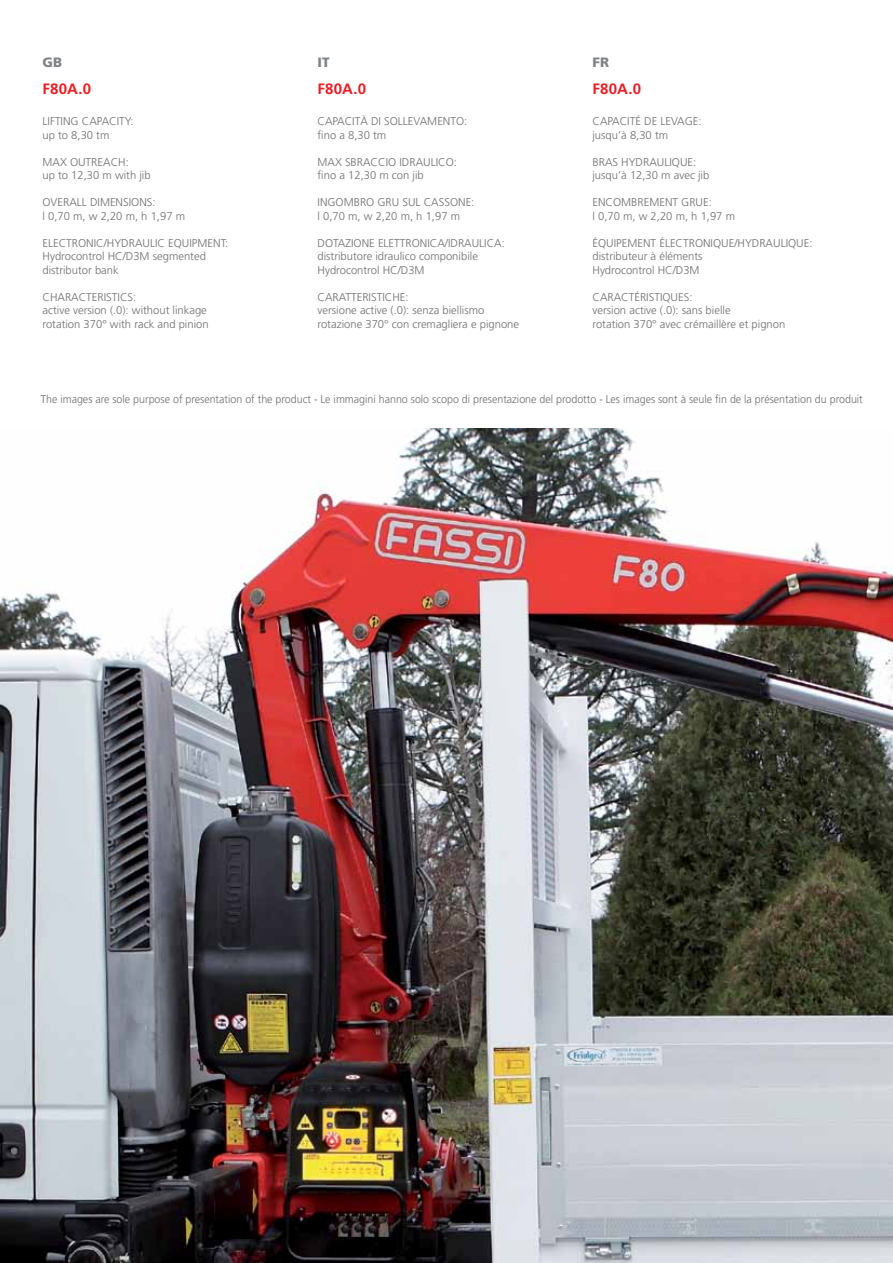
<style>
.page{position:relative;width:893px;height:1263px;background:#fff}
.page>*{position:absolute;margin:0;border:0;box-sizing:border-box;transform-origin:0 0}
.t1{font:700 15px "Frutiger";letter-spacing:.01em;color:#ed1d24}
.t2{font:900 13.5px "Frutiger";color:#808285}
.t3{font:300 11.25px/13.5px "Frutiger";color:#6d6e71}
.t4{font:300 11.25px "Frutiger";color:#6d6e71;scale:.95 1}
</style>
<div class="page">
<img style="left:0;top:429px;width:893px;height:834px">
<p class="t2" style="left:43px;top:54px;width:21px">GB</p>
<h1 class="t1" style="left:43px;top:80px;width:50px">F80A.0</h1>
<p class="t3" style="left:43px;top:115px;width:93px">LIFTING CAPACITY: up to 8,30 tm</p>
<p class="t3" style="left:43px;top:155px;width:110px">MAX OUTREACH:<br>up to 12,30 m with jib</p>
<p class="t3" style="left:43px;top:196px;width:144px">OVERALL DIMENSIONS:<br>l 0,70 m, w 2,20 m, h 1,97 m</p>
<p class="t3" style="left:43px;top:236px;width:187px">ELECTRONIC/HYDRAULIC EQUIPMENT:<br>Hydrocontrol HC/D3M segmented distributor bank</p>
<p class="t3" style="left:43px;top:290px;width:168px">CHARACTERISTICS:<br>active version (.0): without linkage rotation 370° with rack and pinion</p>
<p class="t2" style="left:317px;top:54px;width:14px">IT</p>
<h1 class="t1" style="left:317px;top:80px;width:50px">F80A.0</h1>
<p class="t3" style="left:317px;top:115px;width:151px">CAPACITÀ DI SOLLEVAMENTO: fino a 8,30 tm</p>
<p class="t3" style="left:317px;top:155px;width:141px">MAX SBRACCIO IDRAULICO: fino a 12,30 m con jib</p>
<p class="t3" style="left:317px;top:196px;width:158px">INGOMBRO GRU SUL CASSONE: l 0,70 m, w 2,20 m, h 1,97 m</p>
<p class="t3" style="left:317px;top:236px;width:189px">DOTAZIONE ELETTRONICA/IDRAULICA: distributore idraulico componibile<br>Hydrocontrol HC/D3M</p>
<p class="t3" style="left:317px;top:290px;width:203px">CARATTERISTICHE:<br>versione active (.0): senza biellismo rotazione 370° con cremagliera e pignone</p>
<p class="t2" style="left:592px;top:54px;width:18px">FR</p>
<h1 class="t1" style="left:592px;top:80px;width:50px">F80A.0</h1>
<p class="t3" style="left:592px;top:115px;width:111px">CAPACITÉ DE LEVAGE: jusqu’à 8,30 tm</p>
<p class="t3" style="left:592px;top:155px;width:118px">BRAS HYDRAULIQUE: jusqu’à 12,30 m avec jib</p>
<p class="t3" style="left:592px;top:196px;width:144px">ENCOMBREMENT GRUE:<br>l 0,70 m, w 2,20 m, h 1,97 m</p>
<p class="t3" style="left:592px;top:236px;width:222px">ÉQUIPEMENT ÉLECTRONIQUE/HYDRAULIQUE: distributeur à éléments<br>Hydrocontrol HC/D3M</p>
<p class="t3" style="left:592px;top:290px;width:194px">CARACTÉRISTIQUES:<br>version active (.0): sans bielle<br>rotation 370° avec crémaillère et pignon</p>
<p class="t4" style="left:41px;top:393px;width:867px">The images are sole purpose of presentation of the product - Le immagini hanno solo scopo di presentazione del prodotto - Les images sont à seule fin de la présentation du produit</p>
</div>
